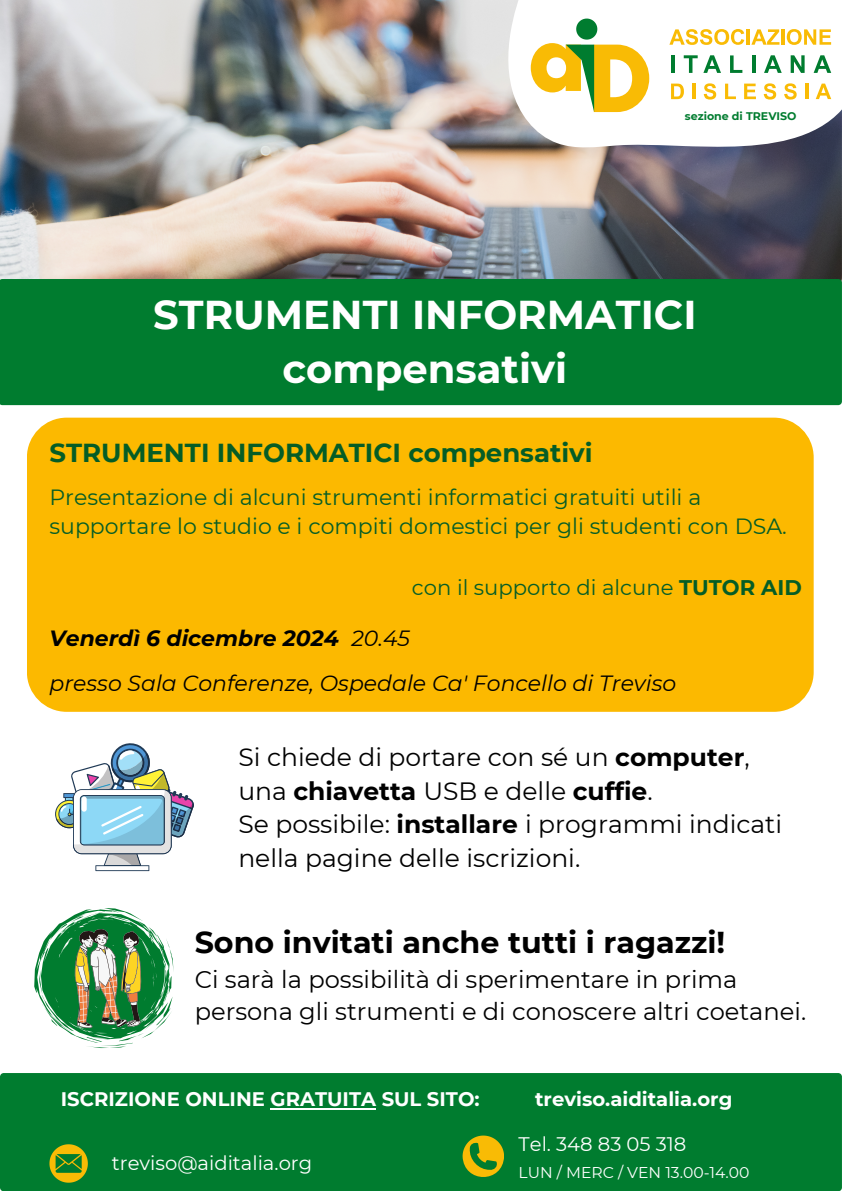
<style>
.page{position:relative;width:842px;height:1191px;background:#fff}
.page>*{position:absolute;margin:0;border:0;box-sizing:border-box;transform-origin:0 0}
.t1{font:700 40.2px/54px "Montserrat";color:#fff;text-align:center}
.t2{font:700 30.2px "Montserrat";color:#000}
.t3{font:700 26px "Montserrat";color:#055d26}
.t4{font:25px/33.8px "Montserrat";color:#000}
.t5{font:24.2px/32.2px "Montserrat";color:#000}
.t6{font:22px/29.2px "Montserrat";color:#055d26}
.t7{font:italic 22px/45px "Montserrat";color:#000}
.t8{font:21.2px "Montserrat";color:#055d26}
.t9{font:700 19.6px "Montserrat";color:#fff}
.t10{font:19.6px "Montserrat";color:#fff}
.t11{font:15.6px "Montserrat";color:#fff}
.t12{font:700 11px "Montserrat";color:#007c2f}
.s1{font-weight:700}
</style>
<div class="page">
<img style="left:0;top:0;width:842px;height:279px">
<div style="left:0;top:279px;width:842px;height:126px;background:#007c2f"></div>
<svg style="left:463px;top:0;width:379px;height:243px"></svg>
<svg style="left:531px;top:19px;width:118px;height:93px"></svg>
<svg style="left:669px;top:29px;width:75px;height:16px"></svg>
<hr style="left:747px;top:29px;width:3px;height:16px;background:#f9bb05">
<svg style="left:751px;top:29px;width:28px;height:16px"></svg>
<hr style="left:781px;top:29px;width:3px;height:16px;background:#f9bb05">
<svg style="left:787px;top:29px;width:44px;height:16px"></svg>
<hr style="left:671px;top:55px;width:4px;height:18px;background:#007c2f">
<svg style="left:684px;top:55px;width:37px;height:18px"></svg>
<svg style="left:730px;top:55px;width:12px;height:18px"></svg>
<hr style="left:752px;top:55px;width:3px;height:18px;background:#007c2f">
<svg style="left:764px;top:55px;width:18px;height:18px"></svg>
<svg style="left:791px;top:55px;width:14px;height:18px"></svg>
<svg style="left:814px;top:55px;width:17px;height:18px"></svg>
<svg style="left:671px;top:84px;width:13px;height:15px"></svg>
<hr style="left:692px;top:84px;width:4px;height:15px;background:#f9bb05">
<svg style="left:704px;top:83px;width:12px;height:16px"></svg>
<svg style="left:725px;top:84px;width:11px;height:15px"></svg>
<svg style="left:744px;top:84px;width:12px;height:15px"></svg>
<svg style="left:764px;top:83px;width:12px;height:16px"></svg>
<svg style="left:784px;top:83px;width:13px;height:16px"></svg>
<hr style="left:805px;top:84px;width:3px;height:15px;background:#f9bb05">
<svg style="left:816px;top:84px;width:15px;height:15px"></svg>
<div style="left:0;top:1073px;width:842px;height:117px;background:#007c2f"></div>
<div style="left:27px;top:417px;width:787px;height:294px;background:#fcb900;border-radius:40px"></div>
<svg style="left:49px;top:1144px;width:39px;height:38px"></svg>
<svg style="left:463px;top:1135px;width:41px;height:48px;background:#859d18"></svg>
<svg style="left:34px;top:908px;width:140px;height:140px"></svg>
<hr style="left:271px;top:1107px;width:105px;height:2px;background:#fff">
<svg style="left:55px;top:743px;width:139px;height:128px"></svg>
<h4 class="t12" style="left:685px;top:109px;width:113px">sezione di TREVISO</h4>
<p class="t1" style="left:153px;top:287px;width:545px">STRUMENTI INFORMATICI compensativi</p>
<h4 class="t3" style="left:49px;top:436px;width:545px">STRUMENTI INFORMATICI compensativi</h4>
<h4 class="t6" style="left:49px;top:482px;width:739px">Presentazione di alcuni strumenti informatici gratuiti utili a supportare lo studio e i compiti domestici per gli studenti con DSA.</h4>
<p class="t8" style="left:412px;top:574px;width:391px">con il supporto di alcune <span class="s1">TUTOR AID</span></p>
<h3 class="t7" style="left:49px;top:615px;width:628px"><span class="s1">Venerdì 6 dicembre 2024</span> 20.45<br>presso Sala Conferenze, Ospedale Ca' Foncello di Treviso</h3>
<p class="t4" style="left:238px;top:740px;width:545px">Si chiede di portare con sé un <span class="s1">computer</span>, una <span class="s1">chiavetta</span> USB e delle <span class="s1">cuffie</span>.<br>Se possibile: <span class="s1">installare</span> i programmi indicati nella pagine delle iscrizioni.</p>
<h2 class="t2" style="left:195px;top:924px;width:532px">Sono invitati anche tutti i ragazzi!</h2>
<h2 class="t5" style="left:195px;top:963px;width:613px">Ci sarà la possibilità di sperimentare in prima persona gli strumenti e di conoscere altri coetanei.</h2>
<p class="t9" style="left:61px;top:1087px;width:420px">ISCRIZIONE ONLINE GRATUITA SUL SITO:</p>
<p class="t9" style="left:535px;top:1087px;width:199px">treviso.aiditalia.org</p>
<p class="t10" style="left:112px;top:1151px;width:202px">treviso@aiditalia.org</p>
<p class="t10" style="left:519px;top:1131px;width:169px">Tel. 348 83 05 318</p>
<h1 class="t11" style="left:519px;top:1163px;width:232px">LUN / MERC / VEN 13.00-14.00</h1>
</div>
